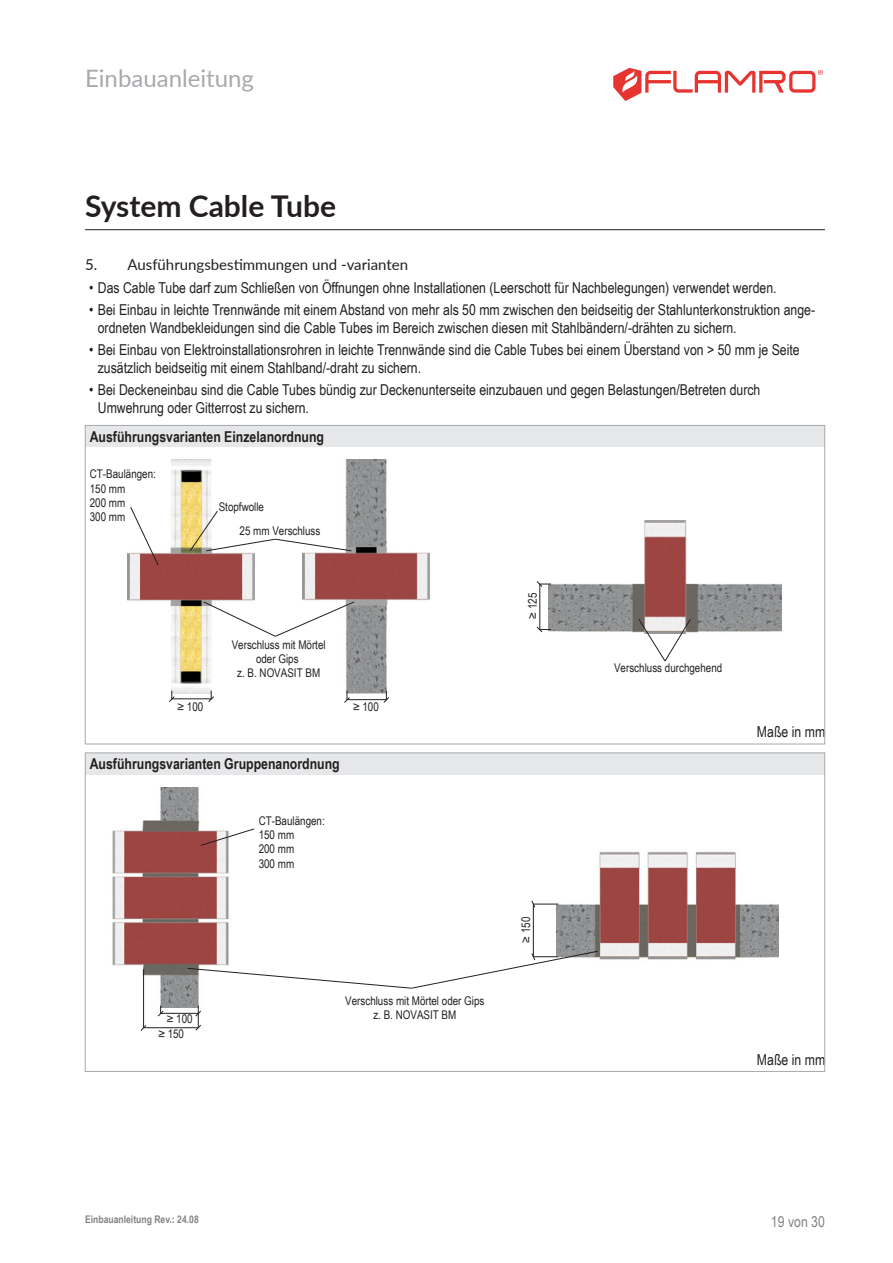
<style>
.page{position:relative;width:893px;height:1263px;background:#fff}
.page>*{position:absolute;margin:0;border:0;box-sizing:border-box;transform-origin:0 0}
.t1{font:700 30px "Lato";color:#231f20}
.t2{font:24px "Lato";color:#a8a9ad}
.p___Fließtext_rechtsbündig{font:15px/18px "Arial Narrow";color:#231f20}
.p___Zwischenüberschrift_grauer_Balken{font:700 15px "Arial Narrow";color:#231f20}
.t3{font:15px "Lato";color:#231f20}
.t4{font:15px "Arial Narrow";color:#808285}
.t5{font:12px/14.4px "Arial Narrow";color:#231f20}
.t6{font:700 10.5px "Arial Narrow";color:#808285}
</style>
<div class="page">
<hr style="left:85px;top:229px;width:740px;height:1px;background:#231f20">
<div style="left:85px;top:426px;width:740px;height:21px;background:#e6e7e9"></div>
<hr style="left:172px;top:698px;width:39px;height:1px;background:#231f20">
<img style="left:128px;top:460px;width:127px;height:234px">
<img style="left:303px;top:460px;width:127px;height:234px">
<svg style="left:203px;top:601px;width:152px;height:36px"></svg>
<svg style="left:130px;top:506px;width:29px;height:60px"></svg>
<svg style="left:189px;top:510px;width:163px;height:42px"></svg>
<img style="left:548px;top:520px;width:234px;height:113px">
<svg style="left:168px;top:691px;width:7px;height:11px"></svg>
<svg style="left:208px;top:690px;width:7px;height:12px"></svg>
<svg style="left:638px;top:618px;width:53px;height:44px"></svg>
<hr style="left:347px;top:699px;width:40px;height:1px;background:#231f20">
<svg style="left:343px;top:690px;width:7px;height:13px"></svg>
<svg style="left:383px;top:691px;width:7px;height:12px"></svg>
<hr style="left:539px;top:584px;width:1px;height:45px;background:#231f20">
<svg style="left:536px;top:581px;width:15px;height:6px"></svg>
<svg style="left:536px;top:626px;width:15px;height:7px"></svg>
<div style="left:85px;top:753px;width:740px;height:21px;background:#e6e7e9"></div>
<img style="left:557px;top:852px;width:222px;height:108px">
<img style="left:112px;top:787px;width:117px;height:220px">
<hr style="left:533px;top:904px;width:1px;height:53px;background:#231f20">
<svg style="left:531px;top:900px;width:27px;height:8px"></svg>
<svg style="left:187px;top:950px;width:412px;height:39px"></svg>
<svg style="left:200px;top:828px;width:55px;height:18px"></svg>
<hr style="left:161px;top:1013px;width:37px;height:1px;background:#231f20">
<svg style="left:157px;top:1005px;width:7px;height:12px"></svg>
<hr style="left:144px;top:1027px;width:54px;height:1px;background:#231f20">
<svg style="left:140px;top:1024px;width:7px;height:7px"></svg>
<svg style="left:195px;top:1005px;width:7px;height:26px"></svg>
<hr style="left:143px;top:969px;width:1px;height:59px;background:#231f20">
<svg style="left:613px;top:68px;width:210px;height:33px"></svg>
<h2 class="t2" style="left:85px;top:61px;width:170px">Einbauanleitung</h2>
<h1 class="t1" style="left:85px;top:184px;width:252px">System Cable Tube</h1>
<p class="t3" style="left:85px;top:253px;width:325px">5. Ausführungsbestimmungen und -varianten</p>
<p class="p___Fließtext_rechtsbündig" style="left:89px;top:278px;width:689px">• Das Cable Tube darf zum Schließen von Öffnungen ohne Installationen (Leerschott für Nachbelegungen) verwendet werden.</p>
<p class="p___Fließtext_rechtsbündig" style="left:98px;top:300px;width:719px;text-indent:-9px">• Bei Einbau in leichte Trennwände mit einem Abstand von mehr als 50 mm zwischen den beidseitig der Stahlunterkonstruktion ange&shy;ordneten Wandbekleidungen sind die Cable Tubes im Bereich zwischen diesen mit Stahlbändern/-drähten zu sichern.</p>
<p class="p___Fließtext_rechtsbündig" style="left:98px;top:340px;width:703px;text-indent:-9px">• Bei Einbau von Elektroinstallationsrohren in leichte Trennwände sind die Cable Tubes bei einem Überstand von &gt; 50 mm je Seite zusätzlich beidseitig mit einem Stahlband/-draht zu sichern.</p>
<p class="p___Fließtext_rechtsbündig" style="left:98px;top:381px;width:664px;text-indent:-9px">• Bei Deckeneinbau sind die Cable Tubes bündig zur Deckenunterseite einzubauen und gegen Belastungen/Betreten durch<br>Umwehrung oder Gitterrost zu sichern.</p>
<p class="p___Zwischenüberschrift_grauer_Balken" style="left:90px;top:425px;width:236px">Ausführungsvarianten Einzelanordnung</p>
<p class="t5" style="left:90px;top:466px;width:68px">CT-Baulängen:<br>150 mm<br>200 mm<br>300 mm</p>
<p class="t5" style="left:240px;top:494px;width:82px;line-height:24px;text-indent:-21px">Stopfwolle<br>25 mm Verschluss</p>
<p class="t5" style="left:178px;top:699px;width:27px">≥ 100</p>
<p class="t5" style="left:232px;top:637px;width:95px;text-align:center">Verschluss mit Mörtel oder Gips<br>z. B. NOVASIT BM</p>
<p class="t5" style="left:353px;top:699px;width:27px">≥ 100</p>
<p class="p___Zwischenüberschrift_grauer_Balken" style="left:90px;top:752px;width:252px">Ausführungsvarianten Gruppenanordnung</p>
<p class="t5" style="left:259px;top:813px;width:68px">CT-Baulängen:<br>150 mm<br>200 mm<br>300 mm</p>
<p class="t5" style="left:158px;top:1010px;width:36px;line-height:15.5px;text-indent:9px">≥ 100 ≥ 150</p>
<p class="t5" style="left:345px;top:993px;width:141px;text-align:center">Verschluss mit Mörtel oder Gips z. B. NOVASIT BM</p>
<p class="t5" style="left:525px;top:619px;width:27px;rotate:-90deg">≥ 125</p>
<p class="t5" style="left:518px;top:943px;width:27px;rotate:-90deg">≥ 150</p>
<p class="t5" style="left:614px;top:660px;width:110px">Verschluss durchgehend</p>
<p class="p___Fließtext_rechtsbündig" style="left:757px;top:722px;width:70px">Maße in mm</p>
<p class="p___Fließtext_rechtsbündig" style="left:757px;top:1050px;width:70px">Maße in mm</p>
<p class="t6" style="left:85px;top:1212px;width:115px">Einbauanleitung Rev.: 24.08</p>
<p class="t4" style="left:771px;top:1210px;width:56px">19 von 30</p>
</div>
